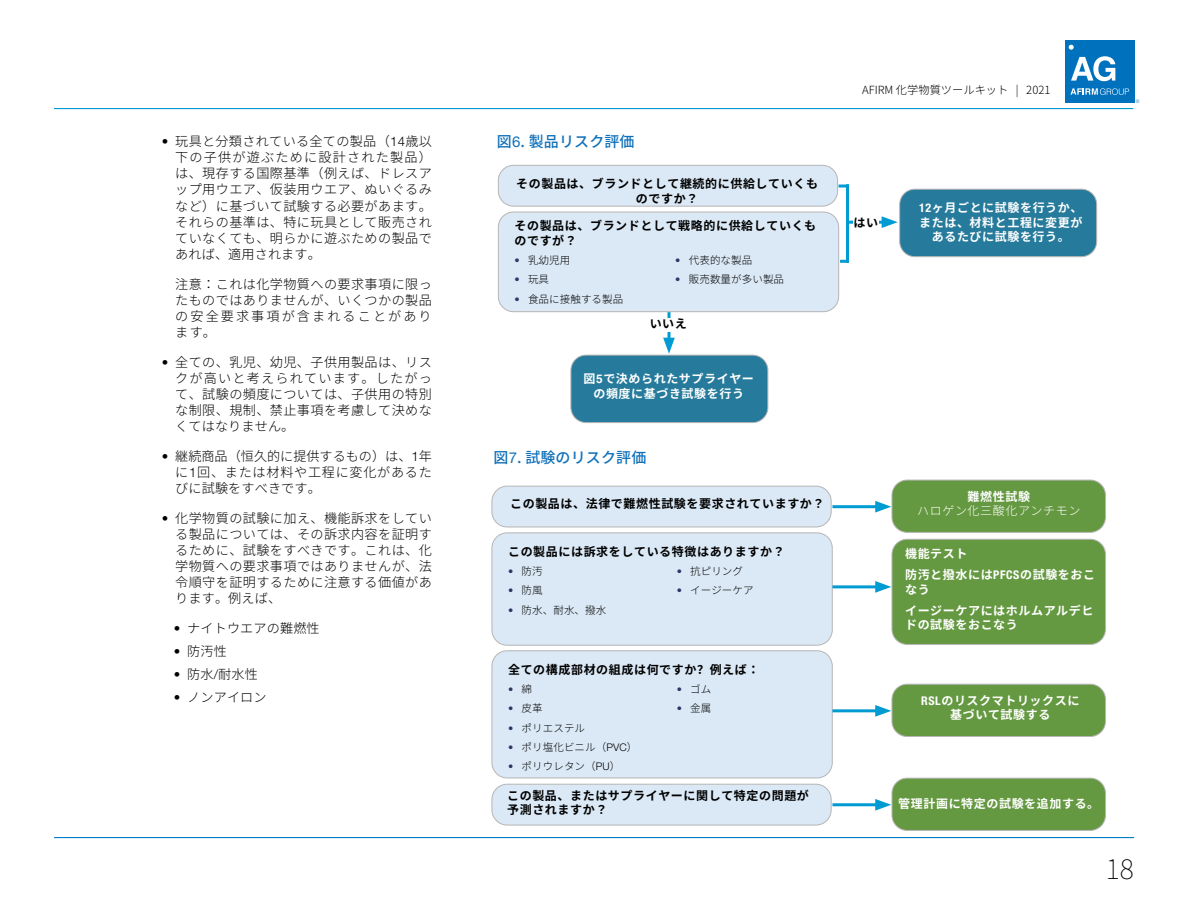
<style>
.page{position:relative;width:1188px;height:918px;background:#fff}
.page>*{position:absolute;margin:0;border:0;box-sizing:border-box;transform-origin:0 0}
.t1{font:200 27px "Source Han Sans";color:#000}
.t2{font:500 15px "Source Han Sans";letter-spacing:.01em;color:#1071b9}
.t3{font:300 13.2px/16.2px "Source Han Sans";letter-spacing:.03em;color:#000;text-align:justify}
.t4{font:300 13.2px "Source Han Sans";letter-spacing:.01em;color:#000}
.t5{font:700 12px/14.4px "Source Han Sans";letter-spacing:.05em;color:#000}
.t6{font:700 12px/14.4px "Source Han Sans";letter-spacing:.05em;color:#fff;text-align:center}
.t7{font:300 12px "Source Han Sans";letter-spacing:.05em;color:#fff}
.t8{font:300 11.25px "Source Han Sans";color:#000}
.t9{font:300 10.5px "Source Han Sans";letter-spacing:.01em;color:#000}
.t10{font:300 10.5px "Helvetica Neue LT Std";color:#323467}
.s1{font-family:"Helvetica Neue LT Std"}
.s2{font-family:"Helvetica Neue LT Std";font-weight:400}
.s3{font-family:"Helvetica Neue LT Std";color:#323467}
.s4{font-family:"Helvetica"}
.s5{font-family:"Source Han Sans";color:#000}
.s6{font-family:"Helvetica Neue LT Std";font-stretch:condensed}
</style>
<div class="page">
<div style="left:1065px;top:40px;width:69px;height:63px;background:#0071bd"></div>
<svg style="left:1069px;top:45px;width:5px;height:5px"></svg>
<svg style="left:1071px;top:56px;width:44px;height:25px"></svg>
<svg style="left:1070px;top:88px;width:59px;height:7px"></svg>
<hr style="left:54px;top:837px;width:1080px;height:1px;background:#007dc5">
<hr style="left:54px;top:108px;width:1079px;height:1px;background:#009bd2">
<div style="left:571px;top:355px;width:197px;height:68px;background:#267a9b;border-radius:15px"></div>
<div style="left:571px;top:355px;width:197px;height:68px;border:1px solid #b7b5b5;border-radius:15px"></div>
<div style="left:498px;top:165px;width:340px;height:41px;background:#dbe9f6;border-radius:15px"></div>
<div style="left:498px;top:165px;width:340px;height:41px;border:1px solid #b7b5b5;border-radius:15px"></div>
<div style="left:498px;top:212px;width:341px;height:100px;background:#dbe9f6;border-radius:15px"></div>
<div style="left:498px;top:212px;width:341px;height:100px;border:1px solid #b7b5b5;border-radius:15px"></div>
<div style="left:900px;top:189px;width:197px;height:68px;background:#267a9b;border-radius:15px"></div>
<div style="left:900px;top:189px;width:197px;height:68px;border:1px solid #b7b5b5;border-radius:15px"></div>
<svg style="left:839px;top:185px;width:7px;height:3px"></svg>
<svg style="left:840px;top:260px;width:6px;height:3px"></svg>
<hr style="left:848px;top:221px;width:39px;height:3px;background:#009bd2">
<svg style="left:882px;top:216px;width:16px;height:12px"></svg>
<hr style="left:846px;top:184px;width:3px;height:79px;background:#009bd2">
<div style="left:854px;top:217px;width:25px;height:14px;background:#fff"></div>
<hr style="left:668px;top:312px;width:2px;height:31px;background:#009bd2">
<svg style="left:663px;top:338px;width:12px;height:16px"></svg>
<div style="left:650px;top:318px;width:37px;height:14px;background:#fff"></div>
<div style="left:492px;top:486px;width:339px;height:41px;background:#dbe9f6;border-radius:15px"></div>
<div style="left:492px;top:486px;width:339px;height:41px;border:1px solid #b7b5b5;border-radius:15px"></div>
<div style="left:492px;top:533px;width:340px;height:112px;background:#dbe9f6;border-radius:15px"></div>
<div style="left:492px;top:533px;width:340px;height:112px;border:1px solid #b7b5b5;border-radius:15px"></div>
<div style="left:492px;top:651px;width:340px;height:127px;background:#dbe9f6;border-radius:15px"></div>
<div style="left:492px;top:651px;width:340px;height:127px;border:1px solid #b7b5b5;border-radius:15px"></div>
<div style="left:892px;top:684px;width:213px;height:53px;background:#659941;border-radius:15px"></div>
<div style="left:892px;top:684px;width:214px;height:53px;border:1px solid #b7b5b5;border-radius:15px"></div>
<hr style="left:832px;top:709px;width:49px;height:3px;background:#009bd2">
<svg style="left:875px;top:705px;width:16px;height:12px"></svg>
<div style="left:892px;top:480px;width:213px;height:52px;background:#659941;border-radius:15px"></div>
<div style="left:892px;top:480px;width:214px;height:53px;border:1px solid #b7b5b5;border-radius:15px"></div>
<div style="left:892px;top:778px;width:213px;height:52px;background:#659941;border-radius:15px"></div>
<div style="left:892px;top:778px;width:214px;height:53px;border:1px solid #b7b5b5;border-radius:15px"></div>
<div style="left:892px;top:539px;width:213px;height:105px;background:#659941;border-radius:15px"></div>
<div style="left:892px;top:539px;width:214px;height:106px;border:1px solid #b7b5b5;border-radius:15px"></div>
<hr style="left:832px;top:505px;width:49px;height:3px;background:#009bd2">
<svg style="left:875px;top:501px;width:16px;height:12px"></svg>
<hr style="left:832px;top:803px;width:49px;height:3px;background:#009bd2">
<svg style="left:875px;top:799px;width:16px;height:12px"></svg>
<hr style="left:832px;top:585px;width:49px;height:3px;background:#009bd2">
<svg style="left:875px;top:581px;width:16px;height:12px"></svg>
<div style="left:492px;top:784px;width:339px;height:41px;background:#dbe9f6;border-radius:15px"></div>
<div style="left:492px;top:784px;width:339px;height:41px;border:1px solid #b7b5b5;border-radius:15px"></div>
<p class="t3" style="left:175px;top:133px;width:258px;text-indent:-14px"><span class="s1">•</span> 玩具と分類されている全ての製品（<span class="s1">14</span>歳以下の子供が遊ぶために設計された製品）は、現存する国際基準（例えば、ドレスアップ用ウエア、仮装用ウエア、ぬいぐるみなど）に基づいて試験する必要があます。それらの基準は、特に玩具として販売されていなくても、明らかに遊ぶための製品であれば、適用されます。</p>
<p class="t3" style="left:175px;top:276px;width:258px">注意：これは化学物質への要求事項に限ったものではありませんが、いくつかの製品の安全要求事項が含まれることがあります。</p>
<p class="t3" style="left:175px;top:354px;width:258px;text-indent:-14px"><span class="s1">•</span> 全ての、乳児、幼児、子供用製品は、リスクが高いと考えられています。したがって、試験の頻度については、子供用の特別な制限、規制、禁止事項を考慮して決めなくてはなりません。</p>
<p class="t3" style="left:175px;top:448px;width:258px;text-indent:-14px"><span class="s1">•</span> 継続商品（恒久的に提供するもの）は、<span class="s1">1</span>年に<span class="s1">1</span>回、または材料や工程に変化があるたびに試験をすべきです。</p>
<p class="t3" style="left:175px;top:510px;width:258px;text-indent:-14px"><span class="s1">•</span> 化学物質の試験に加え、機能訴求をしている製品については、その訴求内容を証明するために、試験をすべきです。これは、化学物質への要求事項ではありませんが、法令順守を証明するために注意する価値があります。例えば、</p>
<p class="t4" style="left:174px;top:621px;width:147px"><span class="s1">•</span> ナイトウエアの難燃性</p>
<p class="t3" style="left:174px;top:643px;width:55px"><span class="s1">•</span> 防汚性</p>
<p class="t3" style="left:174px;top:666px;width:86px"><span class="s1">•</span> 防水<span class="s1">/</span>耐水性</p>
<p class="t3" style="left:174px;top:689px;width:94px"><span class="s1">•</span> ノンアイロン</p>
<p class="t2" style="left:497px;top:133px;width:139px">図<span class="s2">6</span>. 製品リスク評価</p>
<p class="t5" style="left:516px;top:177px;width:303px;text-align:center">その製品は、ブランドとして継続的に供給していくものですか？</p>
<p class="t5" style="left:514px;top:219px;width:303px">その製品は、ブランドとして戦略的に供給していくものですが？</p>
<p class="t9" style="left:514px;top:254px;width:57px"><span class="s3">•</span> 乳幼児用</p>
<p class="t9" style="left:514px;top:274px;width:36px"><span class="s3">•</span> 玩具</p>
<p class="t9" style="left:514px;top:293px;width:110px"><span class="s3">•</span> 食品に接触する製品</p>
<p class="t9" style="left:675px;top:254px;width:79px"><span class="s3">•</span> 代表的な製品</p>
<p class="t9" style="left:675px;top:274px;width:110px"><span class="s3">•</span> 販売数量が多い製品</p>
<p class="t5" style="left:650px;top:316px;width:39px">いいえ</p>
<p class="t6" style="left:584px;top:372px;width:172px">図<span class="s4">5</span>で決められたサプライヤーの頻度に基づき試験を行う</p>
<p class="t2" style="left:494px;top:450px;width:154px">図<span class="s2">7</span>. 試験のリスク評価</p>
<p class="t5" style="left:510px;top:496px;width:316px">この製品は、法律で難燃性試験を要求されていますか？</p>
<p class="t5" style="left:508px;top:544px;width:278px">この製品には訴求をしている特徴はありますか？</p>
<p class="t9" style="left:508px;top:565px;width:36px"><span class="s3">•</span> 防汚</p>
<p class="t9" style="left:508px;top:585px;width:36px"><span class="s3">•</span> 防風</p>
<p class="t9" style="left:508px;top:604px;width:100px"><span class="s3">•</span> 防水、耐水、撥水</p>
<p class="t9" style="left:677px;top:565px;width:68px"><span class="s3">•</span> 抗ピリング</p>
<p class="t9" style="left:677px;top:585px;width:79px"><span class="s3">•</span> イージーケア</p>
<p class="t5" style="left:508px;top:662px;width:253px">全ての構成部材の組成は何ですか？例えば：</p>
<p class="t10" style="left:508px;top:683px;width:26px">• <span class="s5">綿</span></p>
<p class="t9" style="left:508px;top:703px;width:36px"><span class="s3">•</span> 皮革</p>
<p class="t9" style="left:508px;top:722px;width:79px"><span class="s3">•</span> ポリエステル</p>
<p class="t9" style="left:508px;top:741px;width:131px"><span class="s3">•</span> ポリ塩化ビニル（<span class="s1">PVC</span>）</p>
<p class="t9" style="left:508px;top:761px;width:114px"><span class="s3">•</span> ポリウレタン（<span class="s1">PU</span>）</p>
<p class="t9" style="left:677px;top:683px;width:36px"><span class="s3">•</span> ゴム</p>
<p class="t9" style="left:677px;top:703px;width:36px"><span class="s3">•</span> 金属</p>
<p class="t5" style="left:507px;top:788px;width:303px">この製品、またはサプライヤーに関して特定の問題が予測されますか？</p>
<p class="t8" style="left:862px;top:83px;width:190px">AFIRM 化学物質ツールキット | 2021</p>
<p class="t5" style="left:854px;top:215px;width:26px">はい</p>
<p class="t6" style="left:919px;top:201px;width:165px"><span class="s6">12</span>ヶ月ごとに試験を行うか、または、材料と工程に変更があるたびに試験を行う。</p>
<p class="t6" style="left:968px;top:489px;width:64px">難燃性試験</p>
<p class="t7" style="left:917px;top:504px;width:165px">ハロゲン化三酸化アンチモン</p>
<p class="t6" style="left:905px;top:543px;width:192px;line-height:21.1px;text-align:left">機能テスト<br>防汚と撥水には<span class="s6">PFCS</span>の試験をおこ</p>
<p class="t6" style="left:905px;top:579px;width:190px;line-height:21.1px;text-align:left">なう<br>イージーケアにはホルムアルデヒ</p>
<p class="t6" style="left:905px;top:618px;width:114px">ドの試験をおこなう</p>
<p class="t6" style="left:921px;top:693px;width:160px"><span class="s6">RSL</span>のリスクマトリックスに基づいて試験する</p>
<p class="t6" style="left:898px;top:796px;width:202px">管理計画に特定の試験を追加する。</p>
<h1 class="t1" style="left:1106px;top:854px;width:30px">18</h1>
</div>
